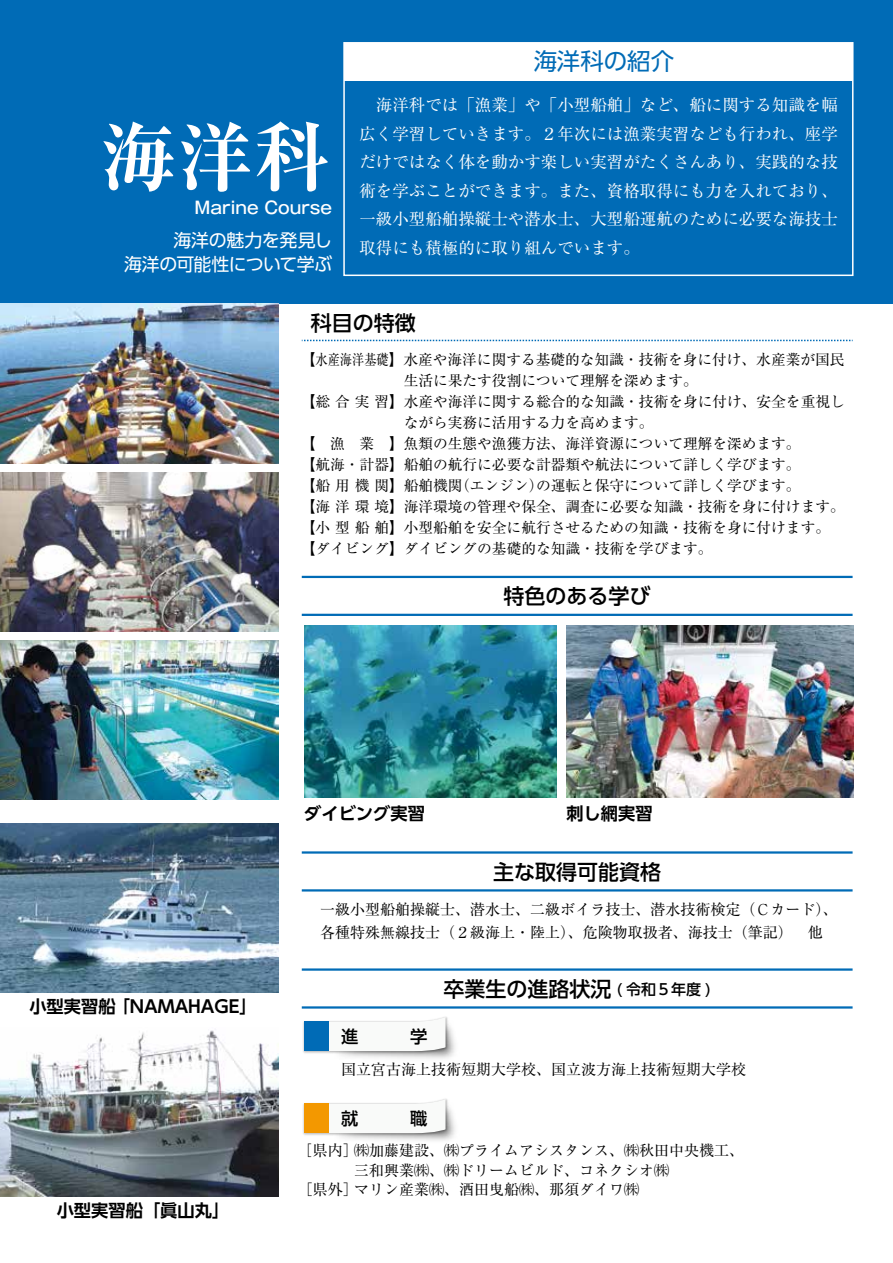
<style>
.page{position:relative;width:893px;height:1263px;background:#fff}
.page>*{position:absolute;margin:0;border:0;box-sizing:border-box;transform-origin:0 0}
.t1{font:700 expanded 75.75px "Ryumin Pro";color:#fff}
.t2{font:23.4px "UD Shin Go Pro";letter-spacing:-.005em;color:#006bb6}
.t3{font:500 21px "UD Shin Go Pro";color:#000}
.t4{font:17.85px/23.9px "UD Shin Go Pro";letter-spacing:-.03em;color:#fff;text-align:right}
.t5{font:700 17.25px "UD Shin Go Pro De";color:#000}
.t6{font:500 16.95px "Gothic MB101 Pro";color:#fff}
.t7{font:16.5px/28.5px "Ryumin Pro";color:#fff;text-align:justify}
.t8{font:15px/19.5px "Ryumin Pro";color:#000}
.t9{font:14.7px "Ryumin Pro";color:#000}
.s1{font-size:15px}
</style>
<div class="page">
<div style="left:0;top:0;width:893px;height:303px;background:#006bb6"></div>
<img style="left:304px;top:626px;width:252px;height:171px">
<img style="left:566px;top:626px;width:288px;height:171px">
<img style="left:0;top:472px;width:278px;height:160px">
<img style="left:0;top:303px;width:278px;height:161px">
<img style="left:0;top:640px;width:278px;height:160px">
<img style="left:310px;top:1008px;width:166px;height:51px">
<img style="left:303px;top:1015px;width:147px;height:39px">
<svg style="left:305px;top:1017px;width:141px;height:34px"></svg>
<div style="left:305px;top:1022px;width:24px;height:29px;background:#006bb6"></div>
<div style="left:344px;top:43px;width:509px;height:38px;background:#fff"></div>
<div style="left:343px;top:42px;width:510px;height:234px;border:2px solid #fff"></div>
<hr style="left:302px;top:576px;width:551px;height:2px;background:#006bb6">
<hr style="left:302px;top:614px;width:551px;height:2px;background:#006bb6">
<hr style="left:302px;top:968px;width:551px;height:3px;background:#006bb6">
<hr style="left:302px;top:1006px;width:551px;height:2px;background:#006bb6">
<svg style="left:302px;top:340px;width:551px;height:1px"></svg>
<hr style="left:302px;top:851px;width:551px;height:3px;background:#006bb6">
<hr style="left:302px;top:889px;width:551px;height:2px;background:#006bb6">
<img style="left:342px;top:1109px;width:113px;height:32px">
<img style="left:303px;top:1099px;width:147px;height:38px">
<svg style="left:305px;top:1099px;width:141px;height:34px"></svg>
<div style="left:305px;top:1104px;width:24px;height:29px;background:#f39800"></div>
<img style="left:0;top:824px;width:278px;height:168px">
<img style="left:0;top:1030px;width:278px;height:166px">
<h1 class="t1" style="left:100px;top:98px;width:232px">海洋科</h1>
<p class="t6" style="left:195px;top:193px;width:139px">Marine Course</p>
<p class="t4" style="left:124px;top:228px;width:209px">海洋の魅力を発見し<br>海洋の可能性について学ぶ</p>
<h2 class="t2" style="left:534px;top:43px;width:142px">海洋科の紹介</h2>
<p class="t7" style="left:359px;top:90px;width:480px">　海洋科では「漁業」や「小型船舶」など、船に関する知識を幅広く学習していきます。２年次には漁業実習なども行われ、座学だけではなく体を動かす楽しい実習がたくさんあり、実践的な技術を学ぶことができます。また、資格取得にも力を入れており、一級小型船舶操縦士や潜水士、大型船運航のために必要な海技士取得にも積極的に取り組んでいます。</p>
<h3 class="t3" style="left:311px;top:306px;width:106px">科目の特徴</h3>
<p class="t9" style="left:301px;top:348px;width:545px">【水産海洋基礎】水産や海洋に関する基礎的な知識・技術を身に付け、水産業が国民</p>
<p class="t9" style="left:404px;top:369px;width:295px">生活に果たす役割について理解を深めます。</p>
<p class="t9" style="left:301px;top:390px;width:545px">【総 合 実 習】水産や海洋に関する総合的な知識・技術を身に付け、安全を重視し</p>
<p class="t9" style="left:404px;top:411px;width:251px">ながら実務に活用する力を高めます。</p>
<p class="t9" style="left:301px;top:432px;width:501px">【　漁　業　】魚類の生態や漁獲方法、海洋資源について理解を深めます。</p>
<p class="t9" style="left:301px;top:453px;width:501px">【航海・計器】船舶の航行に必要な計器類や航法について詳しく学びます。</p>
<p class="t9" style="left:301px;top:474px;width:501px">【船 用 機 関】船舶機関（エンジン）の運転と保守について詳しく学びます。</p>
<p class="t9" style="left:301px;top:495px;width:545px">【海 洋 環 境】海洋環境の管理や保全、調査に必要な知識・技術を身に付けます。</p>
<p class="t9" style="left:301px;top:516px;width:531px">【小 型 船 舶】小型船舶を安全に航行させるための知識・技術を身に付けます。</p>
<p class="t9" style="left:301px;top:537px;width:413px">【ダイビング】ダイビングの基礎的な知識・技術を学びます。</p>
<h3 class="t3" style="left:504px;top:579px;width:148px">特色のある学び</h3>
<p class="t5" style="left:304px;top:799px;width:122px">ダイビング実習</p>
<p class="t5" style="left:566px;top:799px;width:88px">刺し網実習</p>
<p class="t5" style="left:29px;top:993px;width:229px">小型実習船「NAMAHAGE」</p>
<p class="t5" style="left:57px;top:1196px;width:174px">小型実習船「眞山丸」</p>
<h3 class="t3" style="left:493px;top:855px;width:169px">主な取得可能資格</h3>
<p class="t8" style="left:320px;top:897px;width:519px;line-height:22.5px">一級小型船舶操縦士、潜水士、二級ボイラ技士、潜水技術検定（Ｃカード）、各種特殊無線技士（２級海上・陸上）、危険物取扱者、海技士（筆記）　他</p>
<h3 class="t3" style="left:444px;top:972px;width:269px">卒業生の進路状況 <span class="s1">( 令和５年度 )</span></h3>
<p class="t8" style="left:341px;top:1058px;width:406px">国立宮古海上技術短期大学校、国立波方海上技術短期大学校</p>
<p class="t8" style="left:298px;top:1139px;width:61px">［県内］</p>
<p class="t8" style="left:298px;top:1178px;width:61px">［県外］</p>
<p class="t8" style="left:354px;top:1139px;width:391px">㈱加藤建設、㈱プライムアシスタンス、㈱秋田中央機工、三和興業㈱、㈱ドリームビルド、コネクシオ㈱<br>マリン産業㈱、酒田曳船㈱、那須ダイワ㈱</p>
</div>
